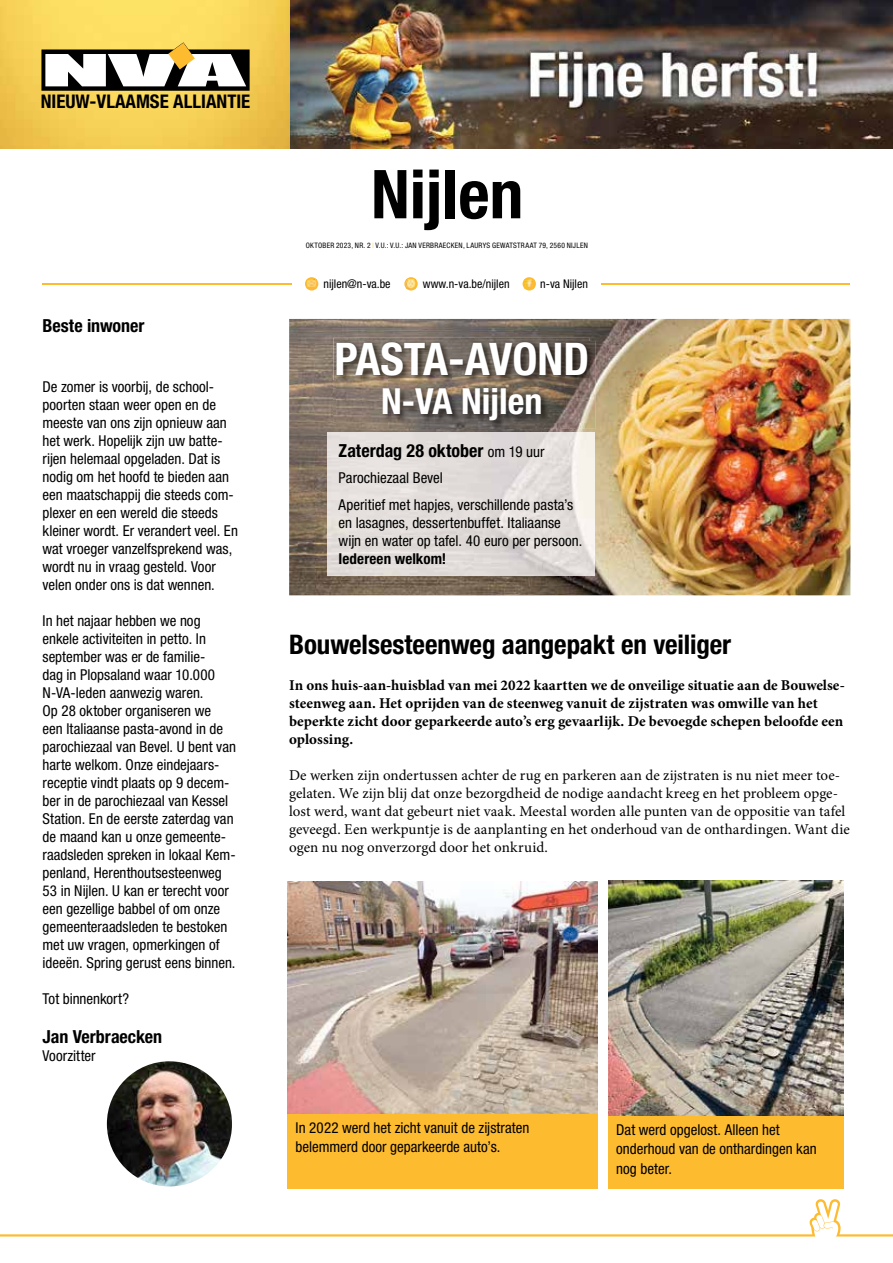
<style>
.page{position:relative;width:893px;height:1263px;background:#fff}
.page>*{position:absolute;margin:0;border:0;box-sizing:border-box;transform-origin:0 0}
.t1{font:700 condensed 67.5px "Helvetica Neue LT Std";color:#000}
.t2{font:700 condensed 45px "Helvetica Neue LT Std";color:#fff}
.t3{font:700 condensed 36px "Helvetica Neue LT Std";color:#fff}
.t4{font:700 condensed 27px "Helvetica Neue LT Std";letter-spacing:-.005em;color:#000}
.t5{font:700 condensed 18.9px "Helvetica Neue LT Std";color:#000}
.t6{font:700 condensed 18px "Helvetica Neue LT Std";color:#000}
.t7{font:condensed 15px/18px "Helvetica Neue LT Std";color:#000}
.t8{font:15px/18px "Minion Pro";color:#000}
.t9{font:700 15px/18px "Minion Pro";color:#000}
.t10{font:700 condensed 15px "Helvetica Neue LT Std";letter-spacing:.005em;color:#000}
.t11{font:condensed 12px "Helvetica Neue LT Std";color:#000}
.t12{font:condensed 7.5px "Helvetica Neue LT Std";letter-spacing:.035em;color:#000}
.s1{font-weight:100;color:#fdbb30}
.s2{font-weight:400;font-size:15px}
</style>
<div class="page">
<img style="left:107px;top:1061px;width:125px;height:125px;border-radius:63px">
<img style="left:289px;top:0;width:604px;height:149px">
<img style="left:289px;top:319px;width:561px;height:276px">
<img style="left:544px;top:341px;width:51px;height:88px">
<img style="left:337px;top:423px;width:207px;height:6px">
<img style="left:333px;top:338px;width:257px;height:42px">
<img style="left:333px;top:380px;width:4px;height:43px">
<img style="left:337px;top:341px;width:253px;height:82px">
<img style="left:328px;top:432px;width:267px;height:144px">
<img style="left:287px;top:881px;width:310px;height:233px">
<img style="left:608px;top:880px;width:236px;height:236px">
<div style="left:287px;top:1114px;width:310px;height:74px;background:#fdbb30"></div>
<div style="left:608px;top:1116px;width:236px;height:72px;background:#fdbb30"></div>
<svg style="left:0;top:0;width:289px;height:149px;background:#f5cf56"></svg>
<svg style="left:41px;top:42px;width:209px;height:49px"></svg>
<svg style="left:0;top:1199px;width:893px;height:37px"></svg>
<hr style="left:43px;top:283px;width:807px;height:2px;background:#fdbb30">
<div style="left:292px;top:276px;width:309px;height:16px;background:#fff"></div>
<svg style="left:404px;top:277px;width:14px;height:14px"></svg>
<svg style="left:406px;top:279px;width:10px;height:10px"></svg>
<svg style="left:523px;top:277px;width:13px;height:14px"></svg>
<svg style="left:524px;top:279px;width:10px;height:10px"></svg>
<svg style="left:305px;top:277px;width:13px;height:14px"></svg>
<svg style="left:307px;top:279px;width:10px;height:10px"></svg>
<p class="t5" style="left:41px;top:90px;width:211px">NIEUW-VLAAMSE ALLIANTIE</p>
<p class="t6" style="left:43px;top:314px;width:104px">Beste inwoner</p>
<p class="t7" style="left:43px;top:378px;width:197px">De zomer is voorbij, de school&shy;poorten staan weer open en de meeste van ons zijn opnieuw aan het werk. Hopelijk zijn uw batte&shy;rijen helemaal opgeladen. Dat is nodig om het hoofd te bieden aan een maatschappij die steeds com&shy;plexer en een wereld die steeds kleiner wordt. Er verandert veel. En wat vroeger vanzelfsprekend was, wordt nu in vraag gesteld. Voor velen onder ons is dat wennen.</p>
<p class="t7" style="left:43px;top:612px;width:195px">In het najaar hebben we nog enkele activiteiten in petto. In september was er de familie-<br>dag in Plopsaland waar 10.000<br>N-VA-leden aanwezig waren.<br>Op 28 oktober organiseren we<br>een Italiaanse pasta-avond in de parochiezaal van Bevel. U bent van harte welkom. Onze eindejaars&shy;receptie vindt plaats op 9 decem&shy;ber in de parochiezaal van Kessel<br>Station. En de eerste zaterdag van de maand kan u onze gemeente&shy;raadsleden spreken in lokaal Kem&shy;penland, Herenthoutsesteenweg<br>53 in Nijlen. U kan er terecht voor een gezellige babbel of om onze gemeenteraadsleden te bestoken met uw vragen, opmerkingen of ideeën. Spring gerust eens binnen.</p>
<p class="t7" style="left:43px;top:990px;width:88px">Tot binnenkort?</p>
<p class="t6" style="left:43px;top:1026px;width:121px">Jan Verbraecken</p>
<p class="t7" style="left:43px;top:1047px;width:55px">Voorzitter</p>
<h1 class="t1" style="left:371px;top:153px;width:154px">Nijlen</h1>
<p class="t12" style="left:306px;top:241px;width:284px">OKTOBER 2023, NR. 2 <span class="s1">I</span> V.U.: V.U.: JAN VERBRAECKEN, LAURYS GEWATSTRAAT 79, 2560 NIJLEN</p>
<p class="t11" style="left:323px;top:277px;width:69px">nijlen@n-va.be</p>
<p class="t11" style="left:423px;top:277px;width:88px">www.n-va.be/nijlen</p>
<p class="t11" style="left:540px;top:277px;width:49px">n-va Nijlen</p>
<h2 class="t2" style="left:335px;top:332px;width:256px">PASTA-AVOND</h2>
<h3 class="t3" style="left:381px;top:379px;width:163px">N-VA Nijlen</h3>
<p class="t6" style="left:339px;top:440px;width:207px">Zaterdag 28 oktober <span class="s2">om 19 uur</span></p>
<p class="t7" style="left:339px;top:465px;width:236px;line-height:26.5px">Parochiezaal Bevel<br>Aperitief met hapjes, verschillende pasta’s</p>
<p class="t7" style="left:339px;top:514px;width:245px">en lasagnes, dessertenbuffet. Italiaanse wijn en water op tafel. 40 euro per persoon.</p>
<p class="t10" style="left:339px;top:550px;width:109px">Iedereen welkom!</p>
<h3 class="t4" style="left:289px;top:628px;width:444px">Bouwelsesteenweg aangepakt en veiliger</h3>
<p class="t9" style="left:289px;top:676px;width:557px">In ons huis-aan-huisblad van mei 2022 kaartten we de onveilige situatie aan de Bouwelse&shy;steenweg aan. Het oprijden van de steenweg vanuit de zijstraten was omwille van het beperkte zicht door geparkeerde auto’s erg gevaarlijk. De bevoegde schepen beloofde een oplossing.</p>
<p class="t8" style="left:289px;top:766px;width:562px">De werken zijn ondertussen achter de rug en parkeren aan de zijstraten is nu niet meer toe&shy;gelaten. We zijn blij dat onze bezorgdheid de nodige aandacht kreeg en het probleem opge&shy;lost werd, want dat gebeurt niet vaak. Meestal worden alle punten van de oppositie van tafel geveegd. Een werkpuntje is de aanplanting en het onderhoud van de onthardingen. Want die ogen nu nog onverzorgd door het onkruid.</p>
<p class="t7" style="left:296px;top:1118px;width:235px;line-height:19.5px">In 2022 werd het zicht vanuit de zijstraten belemmerd door geparkeerde auto’s.</p>
<p class="t7" style="left:616px;top:1120px;width:202px;line-height:19.5px">Dat werd opgelost. Alleen het onderhoud van de onthardingen kan nog beter.</p>
</div>
